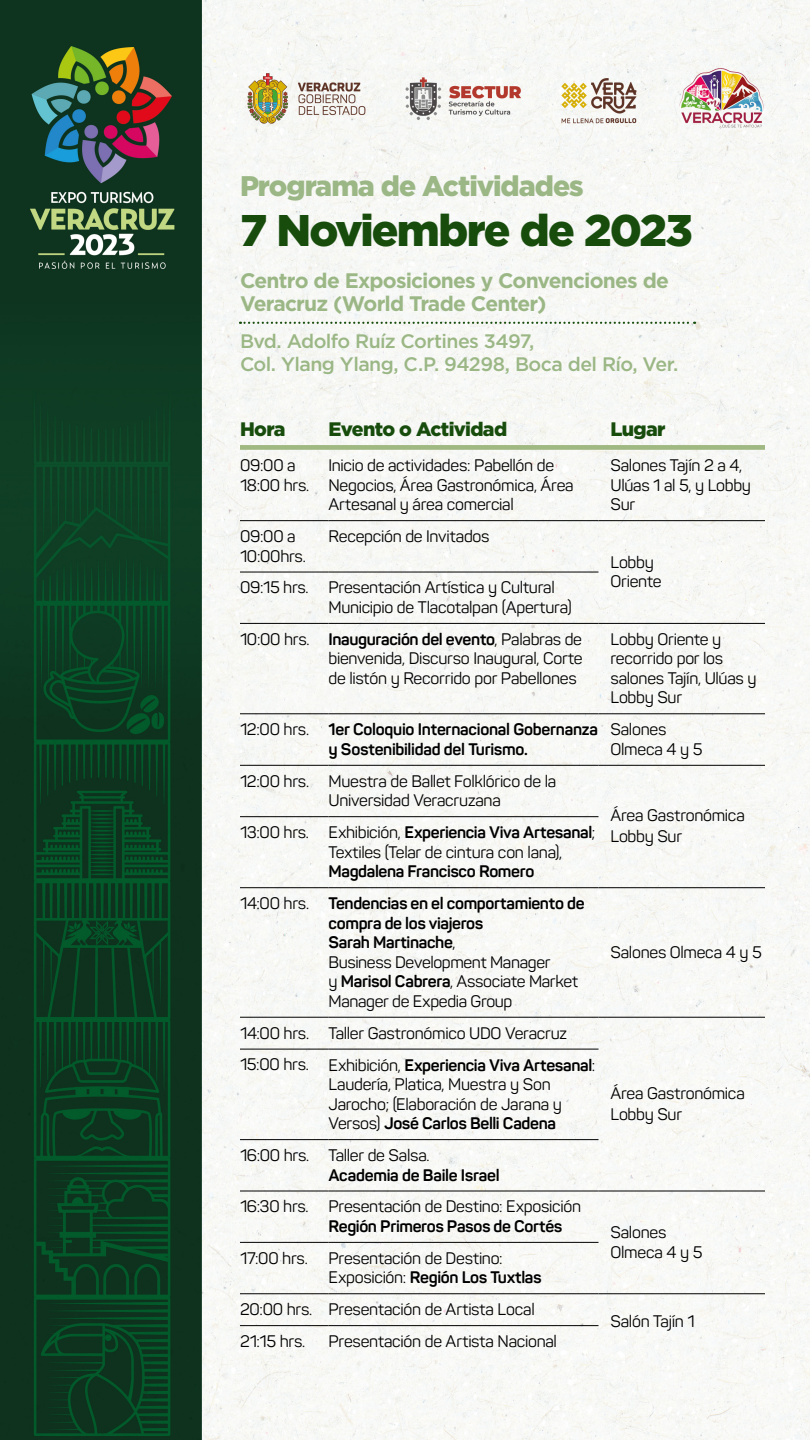
<style>
.page{position:relative;width:810px;height:1440px;background:#fff}
.page>*{position:absolute;margin:0;border:0;box-sizing:border-box;transform-origin:0 0}
.t1{font:900 44.33px "Gotham";letter-spacing:-.04em;color:#174c0c}
.t2{font:900 28.35px "Gotham";letter-spacing:-.035em;color:#9bb785}
.t3{font:700 21px/22.5px "Gotham";letter-spacing:-.04em;color:#9bb785}
.t4{font:500 19.5px "Gotham";letter-spacing:-.03em;color:#9bb785}
.t5{font:900 19.5px "Gotham";letter-spacing:-.03em;color:#174c0c}
.t6{font:16.5px/19.5px "Panton";letter-spacing:-.015em;color:#000}
.t7{font:700 16.5px/19.5px "Panton";letter-spacing:-.02em;color:#000}
.s1{font-weight:700}
.s2{font-weight:400}
</style>
<div class="page">
<img style="left:0;top:0;width:810px;height:1440px">
<svg style="left:240px;top:445px;width:525px;height:5px;background:#a4bb86"></svg>
<hr style="left:240px;top:520px;width:88px;height:1px;background:#000">
<hr style="left:328px;top:520px;width:270px;height:1px;background:#000">
<hr style="left:598px;top:520px;width:167px;height:1px;background:#000">
<hr style="left:240px;top:572px;width:88px;height:1px;background:#000">
<hr style="left:328px;top:572px;width:270px;height:1px;background:#000">
<hr style="left:240px;top:623px;width:88px;height:1px;background:#000">
<hr style="left:328px;top:623px;width:270px;height:1px;background:#000">
<hr style="left:598px;top:623px;width:167px;height:1px;background:#000">
<hr style="left:240px;top:713px;width:88px;height:1px;background:#000">
<hr style="left:328px;top:713px;width:270px;height:1px;background:#000">
<hr style="left:598px;top:713px;width:167px;height:1px;background:#000">
<hr style="left:240px;top:765px;width:88px;height:1px;background:#000">
<hr style="left:328px;top:765px;width:270px;height:1px;background:#000">
<hr style="left:598px;top:765px;width:167px;height:1px;background:#000">
<hr style="left:240px;top:816px;width:88px;height:1px;background:#000">
<hr style="left:328px;top:816px;width:270px;height:1px;background:#000">
<hr style="left:240px;top:887px;width:88px;height:1px;background:#000">
<hr style="left:328px;top:887px;width:270px;height:1px;background:#000">
<hr style="left:598px;top:887px;width:167px;height:1px;background:#000">
<hr style="left:240px;top:1017px;width:88px;height:1px;background:#000">
<hr style="left:328px;top:1017px;width:270px;height:1px;background:#000">
<hr style="left:598px;top:1017px;width:167px;height:1px;background:#000">
<hr style="left:240px;top:1049px;width:88px;height:1px;background:#000">
<hr style="left:328px;top:1049px;width:270px;height:1px;background:#000">
<hr style="left:240px;top:1139px;width:88px;height:1px;background:#000">
<hr style="left:328px;top:1139px;width:270px;height:1px;background:#000">
<hr style="left:240px;top:1191px;width:88px;height:1px;background:#000">
<hr style="left:328px;top:1191px;width:270px;height:1px;background:#000">
<hr style="left:598px;top:1191px;width:167px;height:1px;background:#000">
<hr style="left:240px;top:1242px;width:88px;height:1px;background:#000">
<hr style="left:328px;top:1242px;width:270px;height:1px;background:#000">
<hr style="left:240px;top:1293px;width:88px;height:1px;background:#000">
<hr style="left:328px;top:1293px;width:270px;height:1px;background:#000">
<hr style="left:598px;top:1293px;width:167px;height:1px;background:#000">
<hr style="left:240px;top:1325px;width:88px;height:1px;background:#000">
<hr style="left:328px;top:1325px;width:270px;height:1px;background:#000">
<svg style="left:240px;top:322px;width:455px;height:2px"></svg>
<p class="t2" style="left:240px;top:166px;width:345px">Programa de Actividades</p>
<p class="t1" style="left:240px;top:200px;width:454px">7 Noviembre de 2023</p>
<p class="t3" style="left:240px;top:269px;width:431px">Centro de Exposiciones y Convenciones de<br>Veracruz (World Trade Center)</p>
<p class="t4" style="left:240px;top:329px;width:296px">Bvd. Adolfo Ruíz Cortines 3497,</p>
<p class="t4" style="left:240px;top:351px;width:440px">Col. Ylang Ylang, C.P. 94298, Boca del Río, Ver.</p>
<p class="t5" style="left:240px;top:416px;width:47px">Hora</p>
<p class="t5" style="left:328px;top:416px;width:180px">Evento o Actividad</p>
<p class="t5" style="left:610px;top:416px;width:57px">Lugar</p>
<p class="t6" style="left:240px;top:456px;width:71px">09:00 a<br>18:00 hrs.</p>
<p class="t6" style="left:328px;top:456px;width:247px">Inicio de actividades: Pabellón de<br>Negocios, Área Gastronómica, Área<br>Artesanal y área comercial</p>
<p class="t6" style="left:610px;top:456px;width:142px">Salones Tajín 2 a 4,<br>Ulúas 1 al 5, y Lobby<br>Sur</p>
<p class="t6" style="left:240px;top:526px;width:67px">09:00 a<br>10:00hrs.</p>
<p class="t6" style="left:328px;top:526px;width:162px">Recepción de Invitados</p>
<p class="t6" style="left:610px;top:552px;width:45px">Lobby</p>
<p class="t6" style="left:610px;top:572px;width:53px">Oriente</p>
<p class="t6" style="left:240px;top:578px;width:70px">09:15 hrs.</p>
<p class="t6" style="left:328px;top:578px;width:245px">Presentación Artística y Cultural<br>Municipio de Tlacotalpan (Apertura)</p>
<p class="t6" style="left:240px;top:629px;width:71px">10:00 hrs.</p>
<p class="t6" style="left:328px;top:629px;width:256px;text-align:justify"><span class="s1">Inauguración del evento</span>, Palabras de bienvenida, Discurso Inaugural, Corte de listón y Recorrido por Pabellones</p>
<p class="t6" style="left:610px;top:629px;width:147px">Lobby Oriente y recorrido por los salones Tajín, Ulúas y<br>Lobby Sur</p>
<p class="t6" style="left:240px;top:720px;width:71px">12:00 hrs.</p>
<p class="t7" style="left:328px;top:720px;width:271px">1er Coloquio Internacional Gobernanza y Sostenibilidad del Turismo.</p>
<p class="t6" style="left:610px;top:720px;width:57px">Salones</p>
<p class="t6" style="left:610px;top:739px;width:93px">Olmeca 4 y 5</p>
<p class="t6" style="left:240px;top:771px;width:71px">12:00 hrs.</p>
<p class="t6" style="left:328px;top:771px;width:229px">Muestra de Ballet Folklórico de la<br>Universidad Veracruzana</p>
<p class="t6" style="left:240px;top:822px;width:71px">13:00 hrs.</p>
<p class="t7" style="left:328px;top:823px;width:268px"><span class="s2">Exhibición,</span> Experiencia Viva Artesanal<span class="s2">;<br>Textiles (Telar de cintura con lana),<br></span>Magdalena Francisco Romero</p>
<p class="t6" style="left:240px;top:893px;width:71px">14:00 hrs.</p>
<p class="t7" style="left:328px;top:894px;width:258px">Tendencias en el comportamiento de compra de los viajeros</p>
<p class="t7" style="left:328px;top:933px;width:128px">Sarah Martinache<span class="s2">,</span></p>
<p class="t6" style="left:328px;top:952px;width:223px">Business Development Manager</p>
<p class="t6" style="left:328px;top:972px;width:251px">y <span class="s1">Marisol Cabrera</span>, Associate Market<br>Manager de Expedia Group</p>
<p class="t6" style="left:240px;top:1023px;width:71px">14:00 hrs.</p>
<p class="t6" style="left:328px;top:1023px;width:240px">Taller Gastronómico UDO Veracruz</p>
<p class="t6" style="left:240px;top:1055px;width:70px">15:00 hrs.</p>
<p class="t6" style="left:328px;top:1055px;width:268px">Exhibición, <span class="s1">Experiencia Viva Artesanal</span>:<br>Laudería, Platica, Muestra y Son Jarocho; (Elaboración de Jarana y Versos) <span class="s1">José Carlos Belli Cadena</span></p>
<p class="t6" style="left:240px;top:1145px;width:71px">16:00 hrs.</p>
<p class="t6" style="left:328px;top:1145px;width:103px">Taller de Salsa.</p>
<p class="t7" style="left:328px;top:1165px;width:173px">Academia de Baile Israel</p>
<p class="t6" style="left:240px;top:1197px;width:70px">16:30 hrs.</p>
<p class="t6" style="left:328px;top:1197px;width:254px">Presentación de Destino: Exposición<br><span class="s1">Región Primeros Pasos de Cortés</span></p>
<p class="t6" style="left:240px;top:1248px;width:69px">17:00 hrs.</p>
<p class="t6" style="left:328px;top:1248px;width:176px">Presentación de Destino:</p>
<p class="t7" style="left:328px;top:1268px;width:214px"><span class="s2">Exposición:</span> Región Los Tuxtlas</p>
<p class="t6" style="left:240px;top:1300px;width:74px">20:00 hrs.</p>
<p class="t6" style="left:328px;top:1300px;width:208px">Presentación de Artista Local</p>
<p class="t6" style="left:240px;top:1331px;width:67px">21:15 hrs.</p>
<p class="t6" style="left:328px;top:1331px;width:230px">Presentación de Artista Nacional</p>
<p class="t6" style="left:610px;top:806px;width:136px">Área Gastronómica</p>
<p class="t6" style="left:610px;top:827px;width:73px">Lobby Sur</p>
<p class="t6" style="left:610px;top:942px;width:153px">Salones Olmeca 4 y 5</p>
<p class="t6" style="left:610px;top:1083px;width:136px">Área Gastronómica</p>
<p class="t6" style="left:610px;top:1104px;width:73px">Lobby Sur</p>
<p class="t6" style="left:610px;top:1222px;width:57px">Salones</p>
<p class="t6" style="left:610px;top:1242px;width:93px">Olmeca 4 y 5</p>
<p class="t6" style="left:610px;top:1312px;width:86px">Salón Tajín 1</p>
</div>
